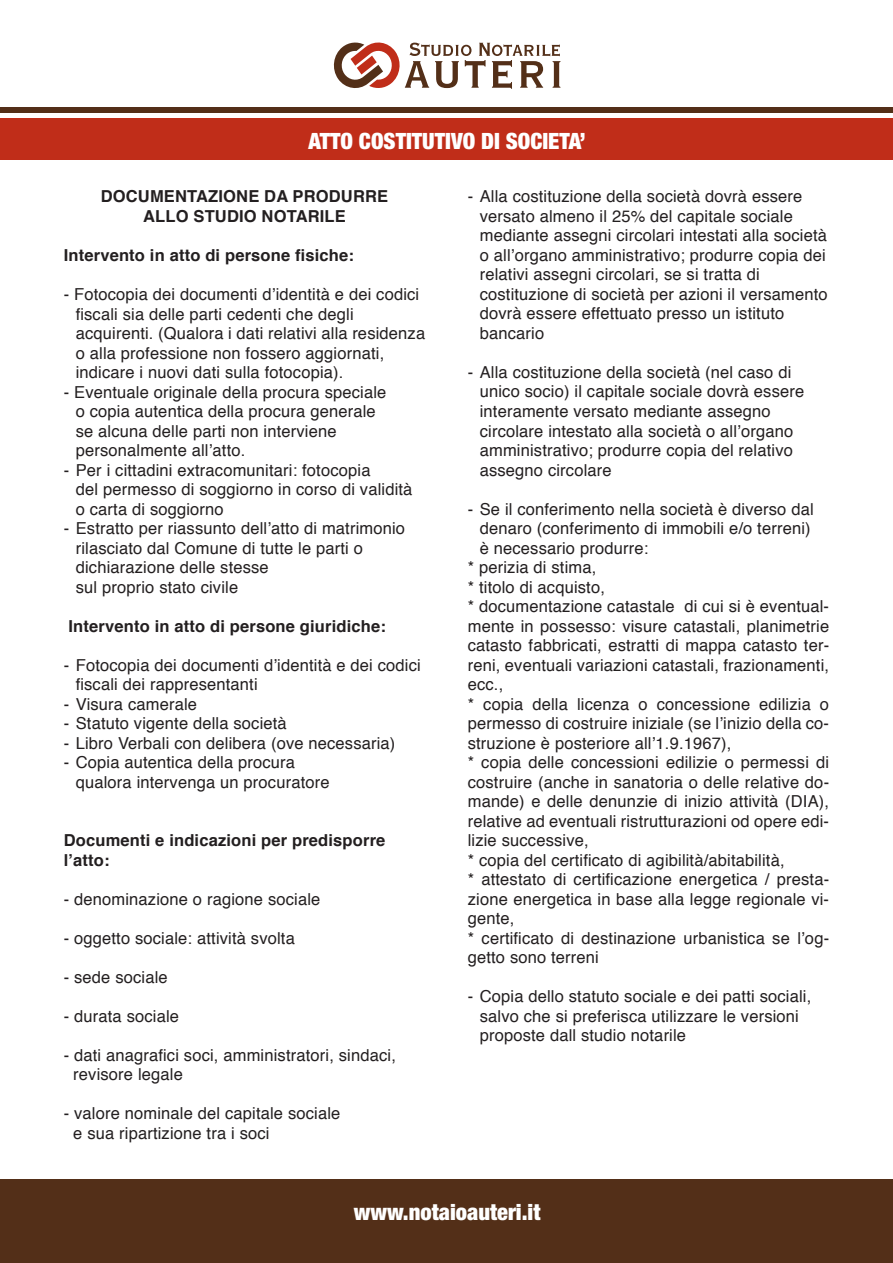
<style>
.page{position:relative;width:893px;height:1263px;background:#fff}
.page>*{position:absolute;margin:0;border:0;box-sizing:border-box;transform-origin:0 0}
.t1{font:900 condensed 22.5px "Helvetica Neue";color:#fff}
.t2{font:16.5px/19.5px "Helvetica";letter-spacing:.01em;color:#231f20}
.t3{font:700 16.5px/19.5px "Helvetica";letter-spacing:.01em;color:#231f20;text-align:center}
</style>
<div class="page">
<div style="left:0;top:1179px;width:893px;height:84px;background:#532f18"></div>
<div style="left:0;top:119px;width:893px;height:41px;background:#c02d19"></div>
<div style="left:0;top:107px;width:893px;height:6px;background:#532f18"></div>
<svg style="left:333px;top:42px;width:227px;height:47px"></svg>
<h1 class="t1" style="left:309px;top:133px;width:279px">ATTO COSTITUTIVO DI SOCIETA’</h1>
<p class="t3" style="left:101px;top:188px;width:289px">DOCUMENTAZIONE DA PRODURRE<br>ALLO STUDIO NOTARILE</p>
<p class="t3" style="left:64px;top:247px;width:292px">Intervento in atto di persone fisiche:</p>
<p class="t2" style="left:76px;top:286px;width:351px;text-indent:-12px">- Fotocopia dei documenti d’identità e dei codici fiscali sia delle parti cedenti che degli acquirenti. (Qualora i dati relativi alla residenza o alla professione non fossero aggiornati, indicare i nuovi dati sulla fotocopia).</p>
<p class="t2" style="left:76px;top:383px;width:312px;text-indent:-12px">- Eventuale originale della procura speciale o copia autentica della procura generale se alcuna delle parti non interviene personalmente all’atto.</p>
<p class="t2" style="left:76px;top:461px;width:338px;text-indent:-12px">- Per i cittadini extracomunitari: fotocopia<br>del permesso di soggiorno in corso di validità o carta di soggiorno</p>
<p class="t2" style="left:76px;top:520px;width:331px;text-indent:-12px">- Estratto per riassunto dell’atto di matrimonio rilasciato dal Comune di tutte le parti o dichiarazione delle stesse<br>sul proprio stato civile</p>
<p class="t3" style="left:69px;top:617px;width:319px">Intervento in atto di persone giuridiche:</p>
<p class="t2" style="left:76px;top:656px;width:347px;text-indent:-12px">- Fotocopia dei documenti d’identità e dei codici fiscali dei rappresentanti</p>
<p class="t2" style="left:64px;top:695px;width:135px">- Visura camerale</p>
<p class="t2" style="left:64px;top:715px;width:224px">- Statuto vigente della società</p>
<p class="t2" style="left:64px;top:734px;width:333px">- Libro Verbali con delibera (ove necessaria)</p>
<p class="t2" style="left:76px;top:754px;width:255px;text-indent:-12px">- Copia autentica della procura qualora intervenga un procuratore</p>
<p class="t3" style="left:64px;top:832px;width:323px;text-align:left">Documenti e indicazioni per predisporre l’atto:</p>
<p class="t2" style="left:64px;top:890px;width:258px">- denominazione o ragione sociale</p>
<p class="t2" style="left:64px;top:929px;width:233px">- oggetto sociale: attività svolta</p>
<p class="t2" style="left:64px;top:968px;width:105px">- sede sociale</p>
<p class="t2" style="left:64px;top:1007px;width:117px">- durata sociale</p>
<p class="t2" style="left:73px;top:1046px;width:324px;text-indent:-10px">- dati anagrafici soci, amministratori, sindaci, revisore legale</p>
<p class="t2" style="left:73px;top:1105px;width:269px;text-indent:-10px">- valore nominale del capitale sociale e sua ripartizione tra i soci</p>
<p class="t2" style="left:480px;top:188px;width:349px;text-indent:-12px">- Alla costituzione della società dovrà essere versato almeno il 25% del capitale sociale mediante assegni circolari intestati alla società o all’organo amministrativo; produrre copia dei relativi assegni circolari, se si tratta di costituzione di società per azioni il versamento dovrà essere effettuato presso un istituto bancario</p>
<p class="t2" style="left:480px;top:364px;width:326px;text-indent:-12px">- Alla costituzione della società (nel caso di unico socio) il capitale sociale dovrà essere interamente versato mediante assegno circolare intestato alla società o all’organo amministrativo; produrre copia del relativo assegno circolare</p>
<p class="t2" style="left:468px;top:500px;width:347px">- Se il conferimento nella società è diverso dal</p>
<p class="t2" style="left:480px;top:520px;width:332px">denaro (conferimento di immobili e/o terreni)</p>
<p class="t2" style="left:480px;top:539px;width:170px">è necessario produrre:</p>
<p class="t2" style="left:468px;top:559px;width:130px">* perizia di stima,</p>
<p class="t2" style="left:468px;top:578px;width:139px">* titolo di acquisto,</p>
<p class="t2" style="left:468px;top:598px;width:363px">* documentazione catastale di cui si è eventual-</p>
<p class="t2" style="left:468px;top:617px;width:363px">mente in possesso: visure catastali, planimetrie</p>
<p class="t2" style="left:468px;top:637px;width:363px">catasto fabbricati, estratti di mappa catasto ter-</p>
<p class="t2" style="left:468px;top:656px;width:363px">reni, eventuali variazioni catastali, frazionamenti,</p>
<p class="t2" style="left:468px;top:676px;width:37px">ecc.,</p>
<p class="t2" style="left:468px;top:695px;width:363px">* copia della licenza o concessione edilizia o</p>
<p class="t2" style="left:468px;top:715px;width:363px">permesso di costruire iniziale (se l’inizio della co-</p>
<p class="t2" style="left:468px;top:734px;width:265px">struzione è posteriore all’1.9.1967),</p>
<p class="t2" style="left:468px;top:754px;width:363px">* copia delle concessioni edilizie o permessi di</p>
<p class="t2" style="left:468px;top:773px;width:363px">costruire (anche in sanatoria o delle relative do-</p>
<p class="t2" style="left:468px;top:793px;width:363px">mande) e delle denunzie di inizio attività (DIA),</p>
<p class="t2" style="left:468px;top:812px;width:363px">relative ad eventuali ristrutturazioni od opere edi-</p>
<p class="t2" style="left:468px;top:832px;width:122px">lizie successive,</p>
<p class="t2" style="left:468px;top:851px;width:318px">* copia del certificato di agibilità/abitabilità,</p>
<p class="t2" style="left:468px;top:871px;width:363px">* attestato di certificazione energetica / presta-</p>
<p class="t2" style="left:468px;top:890px;width:363px">zione energetica in base alla legge regionale vi-</p>
<p class="t2" style="left:468px;top:910px;width:48px">gente,</p>
<p class="t2" style="left:468px;top:929px;width:363px">* certificato di destinazione urbanistica se l’og-</p>
<p class="t2" style="left:468px;top:949px;width:133px">getto sono terreni</p>
<p class="t2" style="left:480px;top:988px;width:333px;text-indent:-12px">- Copia dello statuto sociale e dei patti sociali, salvo che si preferisca utilizzare le versioni proposte dall studio notarile</p>
<h1 class="t1" style="left:354px;top:1204px;width:188px">www.notaioauteri.it</h1>
</div>
